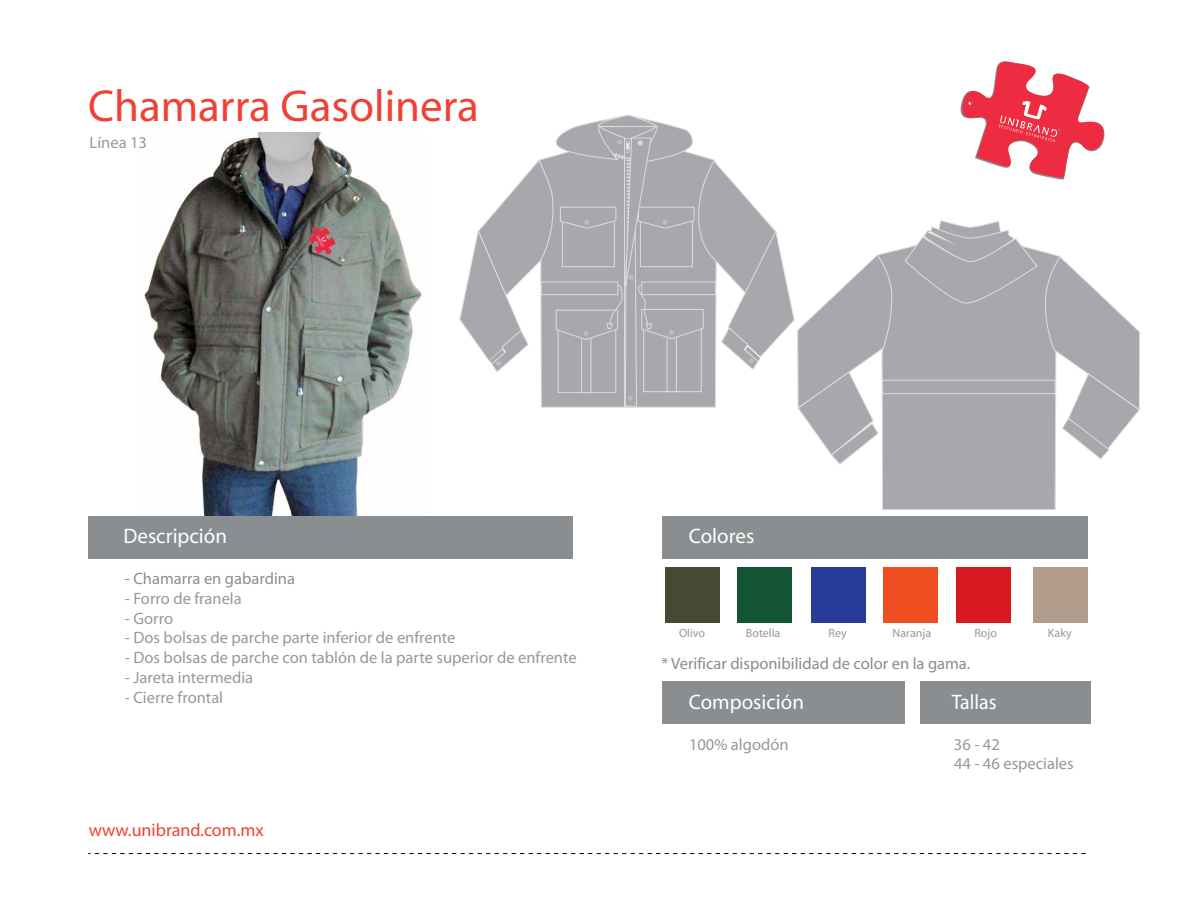
<style>
.page{position:relative;width:1188px;height:918px;background:#fff}
.page>*{position:absolute;margin:0;border:0;box-sizing:border-box;transform-origin:0 0}
.t1{font:45px "Myriad";color:#ef4135}
.t2{font:21px "Myriad";color:#fff}
.t3{font:21px "Myriad";color:#fff;scale:.94 1}
.t4{font:18px "Myriad";color:#ef4135}
.t5{font:16.5px/19.8px "Myriad";color:#989897}
.t6{font:16.5px "Myriad";color:#898c8e}
.t7{font:16.5px "Myriad";color:#8b8e90}
.t8{font:12px "Myriad";color:#989897}
</style>
<div class="page">
<img style="left:144px;top:133px;width:278px;height:383px">
<div style="left:663px;top:516px;width:425px;height:43px;background:#8b8e90"></div>
<div style="left:662px;top:681px;width:243px;height:43px;background:#8b8e90"></div>
<div style="left:920px;top:681px;width:170px;height:43px;background:#8b8e90"></div>
<svg style="left:88px;top:853px;width:998px;height:1px"></svg>
<div style="left:88px;top:516px;width:485px;height:43px;background:#8b8e90"></div>
<svg style="left:1061px;top:73px;width:44px;height:107px"></svg>
<svg style="left:882px;top:61px;width:179px;height:449px"></svg>
<div style="left:665px;top:568px;width:55px;height:55px;background:#484934"></div>
<svg style="left:905px;top:220px;width:133px;height:84px;background:#b5b7b9"></svg>
<svg style="left:459px;top:115px;width:434px;height:350px"></svg>
<svg style="left:1044px;top:256px;width:96px;height:204px"></svg>
<div style="left:882px;top:380px;width:174px;height:14px;background:#a6a8ab;border:1px solid #dbdcdd"></div>
<div style="left:737px;top:568px;width:55px;height:55px;background:#145536"></div>
<div style="left:811px;top:568px;width:55px;height:55px;background:#263c97"></div>
<div style="left:883px;top:568px;width:55px;height:55px;background:#ef4e23"></div>
<div style="left:956px;top:567px;width:55px;height:56px;background:#d71921"></div>
<div style="left:1033px;top:568px;width:55px;height:55px;background:#b29c8b"></div>
<h1 class="t1" style="left:88px;top:83px;width:392px">Chamarra Gasolinera</h1>
<p class="t5" style="left:90px;top:133px;width:59px">Línea 13</p>
<p class="t2" style="left:123px;top:525px;width:105px">Descripción</p>
<p class="t7" style="left:125px;top:570px;width:172px">- Chamarra en gabardina</p>
<p class="t5" style="left:125px;top:589px;width:118px">- Forro de franela</p>
<p class="t5" style="left:125px;top:609px;width:50px">- Gorro</p>
<p class="t5" style="left:125px;top:629px;width:332px">- Dos bolsas de parche parte inferior de enfrente</p>
<p class="t5" style="left:125px;top:649px;width:453px">- Dos bolsas de parche con tablón de la parte superior de enfrente</p>
<p class="t5" style="left:125px;top:668px;width:130px">- Jareta intermedia</p>
<p class="t5" style="left:125px;top:688px;width:100px">- Cierre frontal</p>
<p class="t4" style="left:89px;top:821px;width:177px">www.unibrand.com.mx</p>
<p class="t2" style="left:689px;top:525px;width:67px">Colores</p>
<p class="t8" style="left:679px;top:627px;width:28px">Olivo</p>
<p class="t8" style="left:746px;top:627px;width:36px">Botella</p>
<p class="t8" style="left:829px;top:627px;width:20px">Rey</p>
<p class="t8" style="left:893px;top:627px;width:40px">Naranja</p>
<p class="t8" style="left:974px;top:627px;width:24px">Rojo</p>
<p class="t8" style="left:1048px;top:627px;width:25px">Kaky</p>
<p class="t6" style="left:661px;top:655px;width:310px">* Verificar disponibilidad de color en la gama.</p>
<p class="t2" style="left:689px;top:692px;width:117px">Composición</p>
<p class="t3" style="left:952px;top:692px;width:49px">Tallas</p>
<p class="t5" style="left:689px;top:735px;width:101px">100% algodón</p>
<p class="t5" style="left:954px;top:735px;width:121px">36 - 42<br>44 - 46 especiales</p>
</div>
